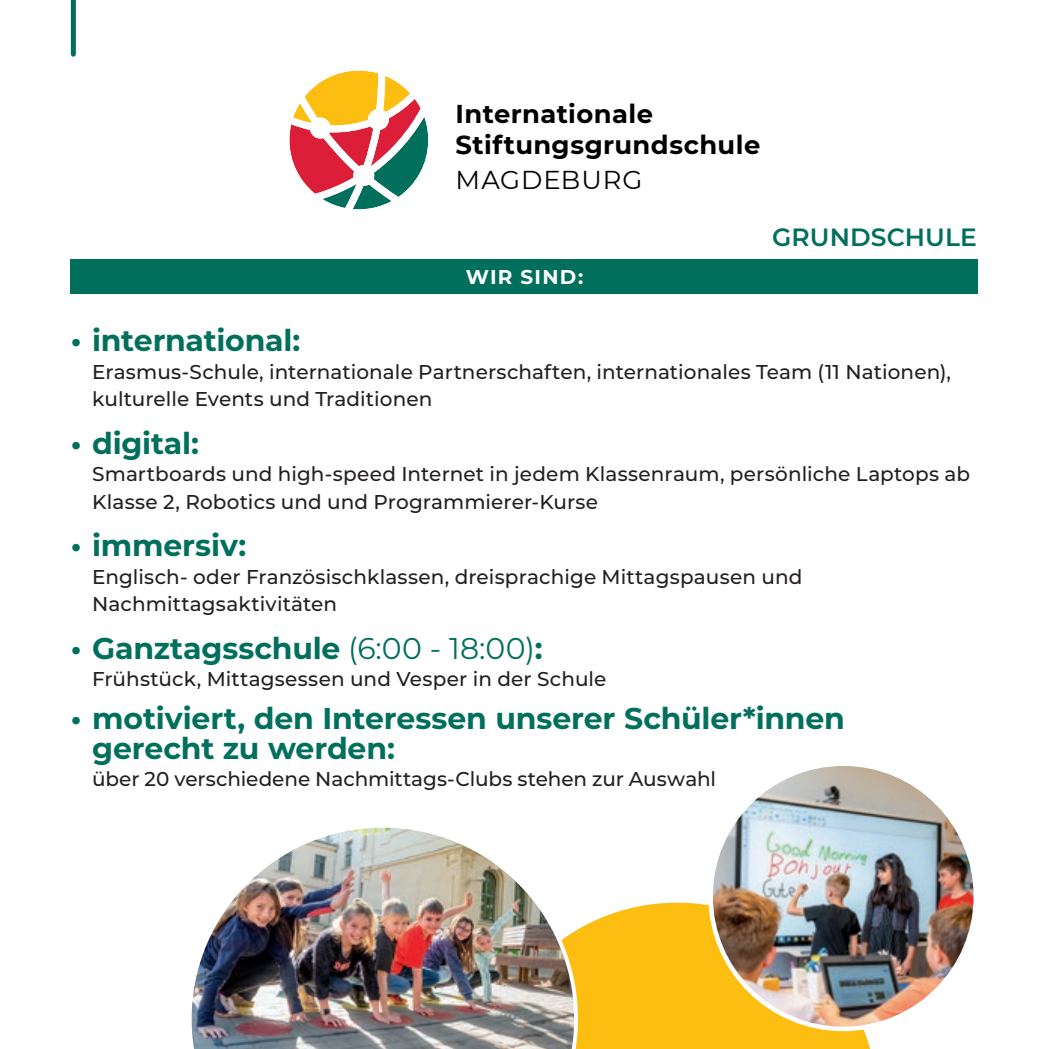
<style>
.page{position:relative;width:1049px;height:1049px;background:#fff}
.page>*{position:absolute;margin:0;border:0;box-sizing:border-box;transform-origin:0 0}
.t1{font:700 30px/30px "Montserrat";letter-spacing:-.005em;color:#00705d}
.t2{font:700 25.75px/31px "Montserrat";letter-spacing:.015em;color:#000002}
.t3{font:25.75px "Montserrat";letter-spacing:.035em;color:#000002}
.t4{font:600 25px "Montserrat";letter-spacing:.005em;color:#00705d}
.t5{font:500 20px/27.5px "Montserrat";letter-spacing:.005em;color:#231f20}
.t6{font:700 20px "Montserrat";letter-spacing:.065em;color:#fff}
.s1{font-weight:400}
</style>
<div class="page">
<div style="left:578px;top:902px;width:293px;height:147px;background:#fdbe12"></div>
<div style="left:71px;top:259px;width:907px;height:34px;background:#00705d"></div>
<div style="left:71px;top:0;width:5px;height:54px;background:#00705d"></div>
<svg style="left:289px;top:70px;width:140px;height:140px"></svg>
<img style="left:191px;top:827px;width:387px;height:222px">
<img style="left:711px;top:767px;width:261px;height:260px">
<p class="t2" style="left:456px;top:97px;width:306px">Internationale<br>Stiftungsgrundschule</p>
<p class="t3" style="left:456px;top:162px;width:188px">MAGDEBURG</p>
<p class="t6" style="left:466px;top:263px;width:119px">WIR SIND:</p>
<p class="t4" style="left:772px;top:220px;width:206px">GRUNDSCHULE</p>
<h1 class="t1" style="left:71px;top:324px;width:231px">• international:</h1>
<p class="t5" style="left:92px;top:357px;width:860px">Erasmus-Schule, internationale Partnerschaften, internationales Team (11 Nationen), kulturelle Events und Traditionen</p>
<h1 class="t1" style="left:71px;top:426px;width:130px">• digital:</h1>
<p class="t5" style="left:92px;top:459px;width:879px">Smartboards und high-speed Internet in jedem Klassenraum, persönliche Laptops ab<br>Klasse 2, Robotics und und Programmierer-Kurse</p>
<h1 class="t1" style="left:71px;top:529px;width:177px">• immersiv:</h1>
<p class="t5" style="left:92px;top:562px;width:712px">Englisch- oder Französischklassen, dreisprachige Mittagspausen und<br>Nachmittagsaktivitäten</p>
<h1 class="t1" style="left:71px;top:631px;width:473px">• Ganztagsschule <span class="s1">(6:00 - 18:00)</span>:</h1>
<p class="t5" style="left:92px;top:664px;width:516px">Frühstück, Mittagsessen und Vesper in der Schule</p>
<h1 class="t1" style="left:92px;top:701px;width:754px;text-indent:-21px">• motiviert, den Interessen unserer Schüler*innen gerecht zu werden:</h1>
<p class="t5" style="left:92px;top:764px;width:625px">über 20 verschiedene Nachmittags-Clubs stehen zur Auswahl</p>
</div>
